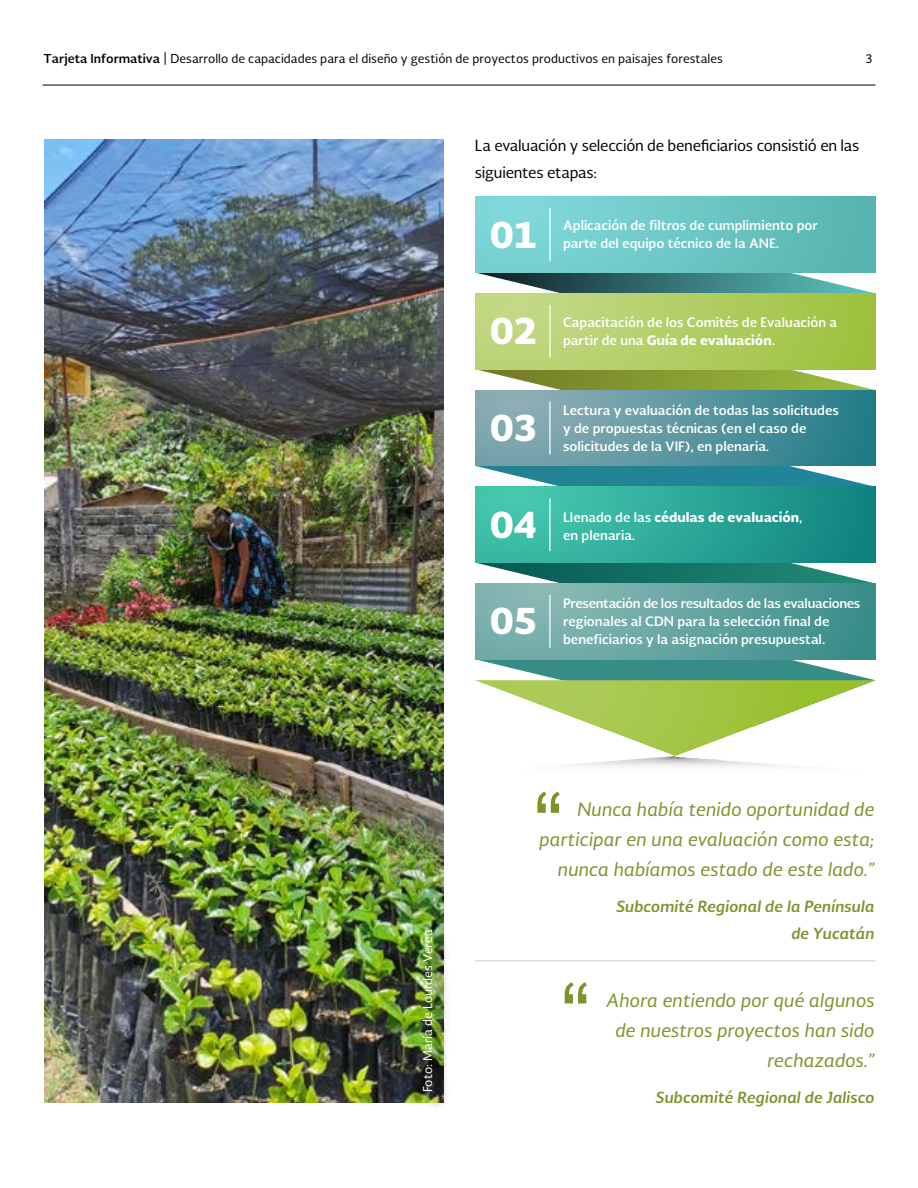
<style>
.page{position:relative;width:918px;height:1188px;background:#fff}
.page>*{position:absolute;margin:0;border:0;box-sizing:border-box;transform-origin:0 0}
.t1{font:900 36.3px "Soberana Sans";color:#fff}
.t2{font:italic 18px/30px "Soberana Sans";color:#7a942a;text-align:right}
.t3{font:15px/27px "Soberana Sans";letter-spacing:-.015em;color:#000}
.t4{font:italic 700 15px/27px "Soberana Sans";color:#7a942a;text-align:right}
.t5{font:700 12.75px/18px "Soberana Sans";color:#fff}
.t6{font:12px "Soberana Sans";color:#000}
.t7{font:12px "Soberana Sans";color:#fff}
.s1{font-weight:700}
.s2{font-weight:900}
</style>
<div class="page">
<hr style="left:43px;top:85px;width:832px;height:1px;background:#000">
<img style="left:44px;top:139px;width:399px;height:964px">
<svg style="left:537px;top:792px;width:23px;height:21px"></svg>
<svg style="left:565px;top:982px;width:22px;height:21px"></svg>
<hr style="left:475px;top:960px;width:400px;height:1px;background:#d0d0d0">
<div style="left:424px;top:933px;width:26px;height:177px;background:#000;opacity:.75"></div>
<svg style="left:477px;top:273px;width:397px;height:20px"></svg>
<div style="left:475px;top:197px;width:401px;height:76px;background:linear-gradient(to right,#82dadb,#58b4af)"></div>
<svg style="left:475px;top:369px;width:401px;height:21px"></svg>
<div style="left:475px;top:293px;width:401px;height:76px;background:linear-gradient(to right,#c5da88,#9ec240)"></div>
<svg style="left:475px;top:466px;width:401px;height:21px"></svg>
<svg style="left:475px;top:563px;width:401px;height:21px"></svg>
<svg style="left:475px;top:659px;width:401px;height:21px"></svg>
<svg style="left:475px;top:390px;width:401px;height:76px;background:#5b969f"></svg>
<div style="left:475px;top:487px;width:401px;height:76px;background:linear-gradient(to right,#48cab0,#118481)"></div>
<svg style="left:475px;top:584px;width:401px;height:75px;background:#64a3a0"></svg>
<svg style="left:475px;top:680px;width:401px;height:87px"></svg>
<hr style="left:549px;top:208px;width:2px;height:53px;background:#fff">
<hr style="left:549px;top:305px;width:2px;height:53px;background:#fff">
<hr style="left:549px;top:402px;width:2px;height:52px;background:#fff">
<hr style="left:549px;top:498px;width:2px;height:53px;background:#fff">
<hr style="left:549px;top:595px;width:2px;height:53px;background:#fff">
<p class="t6" style="left:44px;top:50px;width:681px"><span class="s1">Tarjeta Informativa</span> | Desarrollo de capacidades para el diseño y gestión de proyectos productivos en paisajes forestales</p>
<p class="t6" style="left:865px;top:50px;width:9px">3</p>
<p class="t3" style="left:475px;top:131px;width:386px">La evaluación y selección de beneficiarios consistió en las siguientes etapas:</p>
<h1 class="t1" style="left:490px;top:208px;width:49px">01</h1>
<h1 class="t1" style="left:490px;top:305px;width:49px">02</h1>
<h1 class="t1" style="left:490px;top:402px;width:49px">03</h1>
<h1 class="t1" style="left:490px;top:499px;width:49px">04</h1>
<h1 class="t1" style="left:490px;top:595px;width:49px">05</h1>
<p class="t5" style="left:563px;top:216px;width:256px">Aplicación de filtros de cumplimiento por parte del equipo técnico de la ANE.</p>
<p class="t5" style="left:563px;top:313px;width:276px">Capacitación de los Comités de Evaluación a partir de una <span class="s2">Guía de evaluación</span>.</p>
<p class="t5" style="left:563px;top:401px;width:277px">Lectura y evaluación de todas las solicitudes y de propuestas técnicas (en el caso de solicitudes de la VIF), en plenaria.</p>
<p class="t5" style="left:563px;top:508px;width:241px">Llenado de las <span class="s2">cédulas de evaluación</span>, en plenaria.</p>
<p class="t5" style="left:563px;top:594px;width:299px">Presentación de los resultados de las evaluaciones regionales al CDN para la selección final de beneficiarios y la asignación presupuestal.</p>
<p class="t7" style="left:420px;top:1092px;width:164px;rotate:-90deg">Foto: María de Lourdes Verea</p>
<h2 class="t2" style="left:539px;top:794px;width:337px">Nunca había tenido oportunidad de participar en una evaluación como esta; nunca habíamos estado de este lado.”</h2>
<p class="t4" style="left:616px;top:892px;width:260px">Subcomité Regional de la Península de Yucatán</p>
<h2 class="t2" style="left:606px;top:985px;width:270px">Ahora entiendo por qué algunos de nuestros proyectos han sido rechazados.”</h2>
<p class="t4" style="left:656px;top:1083px;width:220px">Subcomité Regional de Jalisco</p>
</div>
